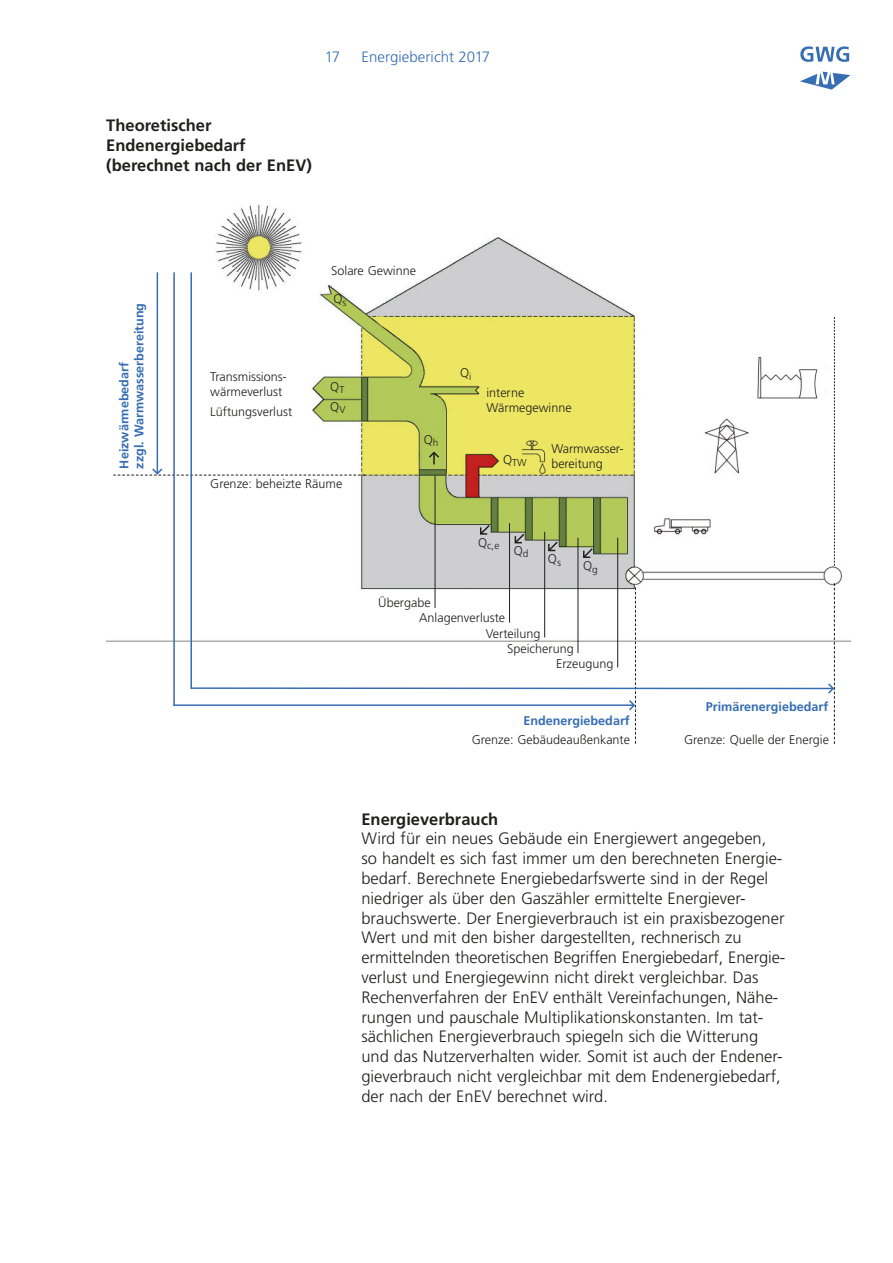
<style>
.page{position:relative;width:893px;height:1263px;background:#fff}
.page>*{position:absolute;margin:0;border:0;box-sizing:border-box;transform-origin:0 0}
.t1{font:300 16.5px/19.8px "Frutiger";color:#1f1f1e}
.t2{font:700 16.5px/19.8px "Frutiger";color:#1f1f1e}
.t3{font:300 15px "Frutiger";letter-spacing:.005em;color:#366db3}
.t4{font:300 12.6px/15.1px "Frutiger";color:#1f1f1e}
.t5{font:700 12.6px/15.1px "Frutiger";color:#366db3}
.t6{font:300 10.05px "Frutiger";color:#1f1f1e}
</style>
<div class="page">
<svg style="left:800px;top:72px;width:50px;height:18px"></svg>
<svg style="left:800px;top:46px;width:49px;height:16px"></svg>
<img style="left:106px;top:204px;width:744px;height:438px">
<hr style="left:617px;top:538px;width:1px;height:129px;background:#1f1f1e">
<hr style="left:173px;top:272px;width:2px;height:434px;background:#366db3">
<hr style="left:190px;top:272px;width:2px;height:417px;background:#366db3">
<svg style="left:834px;top:317px;width:1px;height:249px"></svg>
<hr style="left:578px;top:538px;width:1px;height:115px;background:#1f1f1e">
<hr style="left:544px;top:532px;width:1px;height:105px;background:#1f1f1e">
<hr style="left:509px;top:523px;width:1px;height:99px;background:#1f1f1e">
<hr style="left:435px;top:475px;width:1px;height:133px;background:#1f1f1e">
<svg style="left:429px;top:451px;width:10px;height:13px"></svg>
<svg style="left:173px;top:583px;width:662px;height:161px"></svg>
<svg style="left:113px;top:272px;width:252px;height:204px"></svg>
<svg style="left:480px;top:525px;width:10px;height:10px"></svg>
<svg style="left:515px;top:534px;width:9px;height:9px"></svg>
<svg style="left:548px;top:542px;width:10px;height:9px"></svg>
<svg style="left:583px;top:548px;width:10px;height:10px"></svg>
<p class="t3" style="left:325px;top:50px;width:17px">17</p>
<p class="t3" style="left:361px;top:50px;width:130px">Energiebericht 2017</p>
<p class="t2" style="left:106px;top:117px;width:207px">Theoretischer<br>Endenergiebedarf (berechnet nach der EnEV)</p>
<p class="t5" style="left:117px;top:469px;width:167px;rotate:-90deg">Heizwärmebedarf<br>zzgl. Warmwasserbereitung</p>
<p class="t4" style="left:210px;top:370px;width:78px">Transmissions&shy;wärmeverlust</p>
<p class="t4" style="left:210px;top:405px;width:83px">Lüftungsverlust</p>
<p class="t4" style="left:331px;top:264px;width:86px">Solare Gewinne</p>
<p class="t4" style="left:333px;top:292px;width:15px">Q<sub>s</sub></p>
<p class="t4" style="left:330px;top:380px;width:16px">Q<sub>T</sub></p>
<p class="t4" style="left:330px;top:400px;width:17px">Q<sub>V</sub></p>
<p class="t4" style="left:424px;top:433px;width:16px">Q<sub>h</sub></p>
<p class="t4" style="left:460px;top:366px;width:13px">Q<sub>i</sub></p>
<p class="t4" style="left:486px;top:386px;width:87px">interne<br>Wärmegewinne</p>
<p class="t4" style="left:551px;top:442px;width:74px">Warmwasser&shy;bereitung</p>
<p class="t6" style="left:503px;top:459px;width:25px"><sup>Q</sup>TW</p>
<p class="t4" style="left:210px;top:477px;width:134px">Grenze: beheizte Räume</p>
<p class="t6" style="left:478px;top:541px;width:23px"><sup>Q</sup>c,e</p>
<p class="t4" style="left:514px;top:544px;width:16px">Q<sub>d</sub></p>
<p class="t4" style="left:548px;top:552px;width:15px">Q<sub>s</sub></p>
<p class="t4" style="left:583px;top:559px;width:16px">Q<sub>g</sub></p>
<p class="t4" style="left:378px;top:596px;width:54px">Übergabe</p>
<p class="t4" style="left:419px;top:611px;width:88px">Anlagenverluste</p>
<p class="t4" style="left:486px;top:626px;width:56px">Verteilung</p>
<p class="t4" style="left:507px;top:642px;width:68px">Speicherung</p>
<p class="t4" style="left:556px;top:657px;width:59px">Erzeugung</p>
<p class="t5" style="left:523px;top:714px;width:108px">Endenergiebedarf</p>
<p class="t5" style="left:706px;top:699px;width:124px">Primärenergiebedarf</p>
<p class="t4" style="left:472px;top:733px;width:160px">Grenze: Gebäudeaußenkante</p>
<p class="t4" style="left:684px;top:733px;width:147px">Grenze: Quelle der Energie</p>
<p class="t2" style="left:361px;top:810px;width:138px">Energieverbrauch</p>
<p class="t1" style="left:361px;top:830px;width:425px">Wird für ein neues Gebäude ein Energiewert angegeben, so handelt es sich fast immer um den berechneten Energie&shy;bedarf. Berechnete Energiebedarfswerte sind in der Regel niedriger als über den Gaszähler ermittelte Energiever&shy;brauchswerte. Der Energieverbrauch ist ein praxisbezogener Wert und mit den bisher dargestellten, rechnerisch zu ermittelnden theoretischen Begriffen Energiebedarf, Energie&shy;verlust und Energiegewinn nicht direkt vergleichbar. Das Rechenverfahren der EnEV enthält Vereinfachungen, Nähe&shy;rungen und pauschale Multiplikationskonstanten. Im tat&shy;sächlichen Energieverbrauch spiegeln sich die Witterung und das Nutzerverhalten wider. Somit ist auch der Endener&shy;gieverbrauch nicht vergleichbar mit dem Endenergiebedarf, der nach der EnEV berechnet wird.</p>
</div>
